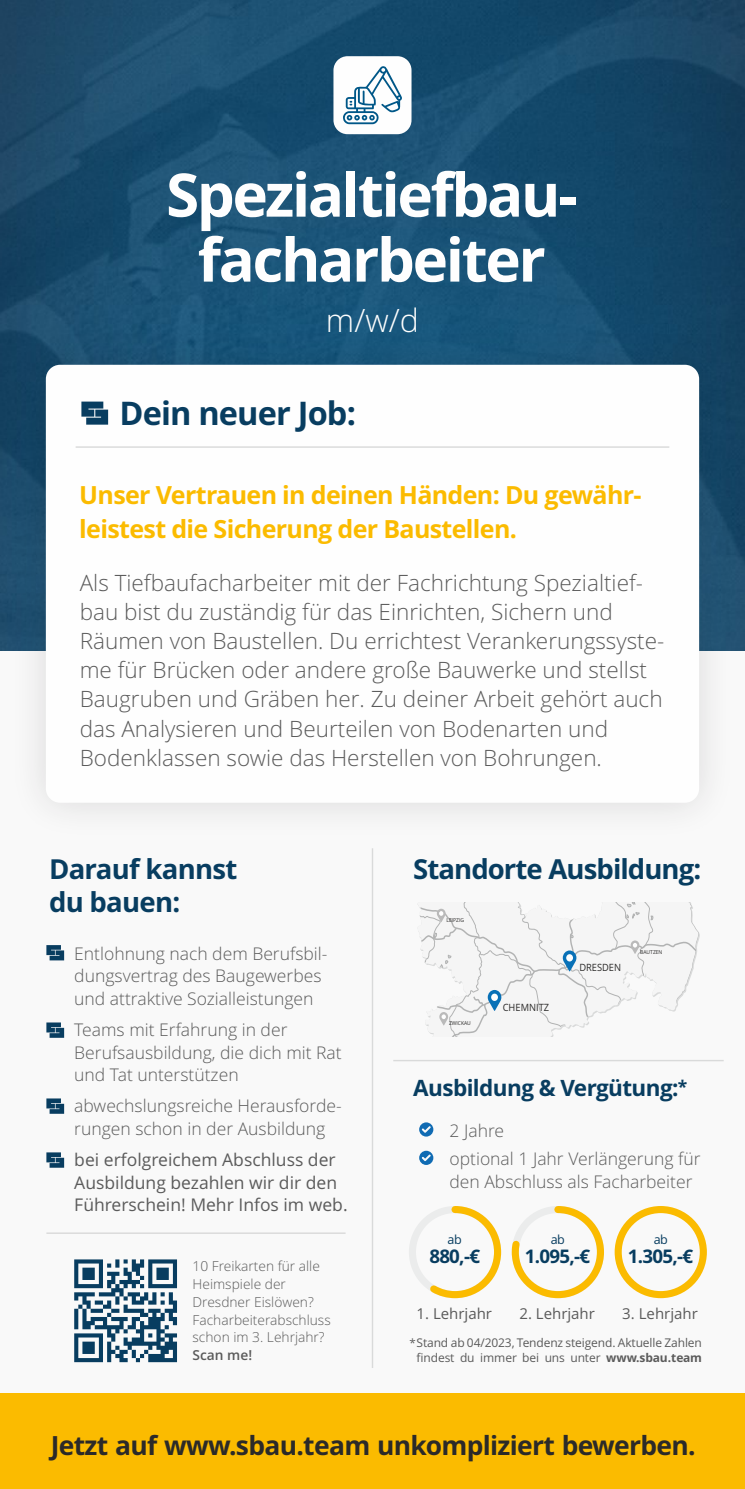
<style>
.page{position:relative;width:745px;height:1489px;background:#fff}
.page>*{position:absolute;margin:0;border:0;box-sizing:border-box;transform-origin:0 0}
.t1{font:700 60px/65px "Open Sans";letter-spacing:-.04em;color:#fefefe;text-align:center}
.t2{font:700 32.5px "Open Sans";letter-spacing:-.025em;color:#083d60}
.t3{font:300 32.25px "Open Sans";color:#fefefe}
.t4{font:700 27.5px/33.8px "Open Sans";letter-spacing:-.035em;color:#083d60}
.t5{font:700 26.5px "Open Sans";letter-spacing:-.025em;color:#2b2a29}
.t6{font:700 25px/34px "Open Sans";letter-spacing:-.025em;color:#fbbb00}
.t7{font:300 22.5px/29px "Open Sans";color:#5b5b5b}
.t8{font:700 22.5px "Open Sans";letter-spacing:-.025em;color:#083d60}
.t9{font:700 18.75px "Open Sans";letter-spacing:-.04em;color:#083d60}
.t10{font:300 17.5px/22.8px "Open Sans";color:#5b5b5b}
.t11{font:17.5px/22.8px "Open Sans";color:#5b5b5b}
.t12{font:15px "Open Sans";color:#5b5b5b}
.t13{font:300 13.75px/17.8px "Open Sans";color:#5b5b5b}
.t14{font:600 13.75px "Open Sans";color:#5b5b5b}
.t15{font:12.5px "Open Sans";color:#083d60}
.t16{font:12px/15.5px "Open Sans";letter-spacing:-.01em;color:#5b5b5b;text-align:right}
.t17{font:10px "Open Sans";color:#2b2a29;scale:.93 1}
.t18{font:5.5px "Open Sans";color:#2b2a29;scale:.93 1}
.s1{font-size:11.5px}
.s2{font-weight:700}
</style>
<div class="page">
<div style="left:0;top:634px;width:744px;height:854px;background:#f9f9f9"></div>
<div style="left:0;top:1392px;width:744px;height:96px;background:#fbbb00"></div>
<img style="left:0;top:0;width:744px;height:299px">
<div style="left:0;top:299px;width:744px;height:569px;background:#1f1b20;opacity:.15"></div>
<div style="left:46px;top:365px;width:652px;height:437px;background:#fefefe;border-radius:14px"></div>
<hr style="left:371px;top:848px;width:2px;height:519px;background:#d9dada">
<hr style="left:76px;top:446px;width:593px;height:2px;background:#d9dada">
<svg style="left:81px;top:401px;width:27px;height:23px"></svg>
<svg style="left:333px;top:56px;width:78px;height:78px"></svg>
<svg style="left:419px;top:1122px;width:14px;height:14px"></svg>
<svg style="left:419px;top:1150px;width:14px;height:14px"></svg>
<div style="left:408px;top:1205px;width:93px;height:92px;border:7px solid #ebecec;border-radius:50%"></div>
<div style="left:614px;top:1205px;width:92px;height:92px;border:7px solid #fbbb00;border-radius:50%"></div>
<svg style="left:424px;top:1205px;width:180px;height:94px"></svg>
<svg style="left:46px;top:945px;width:18px;height:15px"></svg>
<svg style="left:46px;top:1022px;width:18px;height:15px"></svg>
<svg style="left:46px;top:1098px;width:18px;height:15px"></svg>
<svg style="left:46px;top:1152px;width:18px;height:15px"></svg>
<hr style="left:393px;top:1059px;width:330px;height:2px;background:#d9dada">
<hr style="left:46px;top:1232px;width:299px;height:1px;background:#d9dada">
<svg style="left:74px;top:1259px;width:103px;height:102px"></svg>
<svg style="left:418px;top:902px;width:281px;height:134px"></svg>
<h1 class="t1" style="left:166px;top:168px;width:412px">Spezialtiefbau&shy;facharbeiter</h1>
<h3 class="t3" style="left:326px;top:307px;width:94px">m/w/d</h3>
<h2 class="t2" style="left:119px;top:400px;width:238px">Dein neuer Job:</h2>
<p class="t6" style="left:79px;top:480px;width:563px">Unser Vertrauen in deinen Händen: Du gewähr&shy;leistest die Sicherung der Baustellen.</p>
<p class="t7" style="left:80px;top:570px;width:585px">Als Tiefbaufacharbeiter mit der Fachrichtung Spezialtief&shy;bau bist du zuständig für das Einrichten, Sichern und Räumen von Baustellen. Du errichtest Verankerungssyste&shy;me für Brücken oder andere große Bauwerke und stellst Baugruben und Gräben her. Zu deiner Arbeit gehört auch das Analysieren und Beurteilen von Bodenarten und Bodenklassen sowie das Herstellen von Bohrungen.</p>
<p class="t4" style="left:49px;top:854px;width:190px">Darauf kannst du bauen:</p>
<p class="t10" style="left:74px;top:943px;width:254px">Entlohnung nach dem Berufsbil&shy;dungsvertrag des Baugewerbes und attraktive Sozialleistungen</p>
<p class="t10" style="left:74px;top:1019px;width:269px">Teams mit Erfahrung in der<br>Berufsausbildung, die dich mit Rat und Tat unterstützen</p>
<p class="t10" style="left:74px;top:1096px;width:269px">abwechslungsreiche Herausforde&shy;rungen schon in der Ausbildung</p>
<p class="t11" style="left:74px;top:1149px;width:275px">bei erfolgreichem Abschluss der<br>Ausbildung bezahlen wir dir den<br>Führerschein! Mehr Infos im web.</p>
<p class="t13" style="left:192px;top:1258px;width:140px">10 Freikarten für alle<br>Heimspiele der<br>Dresdner Eislöwen?<br>Facharbeiterabschluss schon im 3. Lehrjahr?</p>
<p class="t14" style="left:192px;top:1349px;width:61px">Scan me!</p>
<p class="t4" style="left:413px;top:854px;width:289px">Standorte Ausbildung:</p>
<p class="t18" style="left:446px;top:917px;width:20px">LEIPZIG</p>
<p class="t18" style="left:448px;top:1021px;width:25px">ZWICKAU</p>
<p class="t17" style="left:502px;top:1003px;width:51px">CHEMNITZ</p>
<p class="t17" style="left:579px;top:963px;width:46px">DRESDEN</p>
<p class="t18" style="left:640px;top:949px;width:25px">BAUTZEN</p>
<p class="t8" style="left:413px;top:1079px;width:275px">Ausbildung &amp; Vergütung:<sup>*</sup></p>
<p class="t10" style="left:449px;top:1117px;width:252px;line-height:28.2px">2 Jahre<br>optional 1 Jahr Verlängerung für</p>
<p class="t10" style="left:449px;top:1171px;width:244px">den Abschluss als Facharbeiter</p>
<p class="t15" style="left:447px;top:1234px;width:16px">ab</p>
<p class="t15" style="left:550px;top:1234px;width:16px">ab</p>
<p class="t15" style="left:653px;top:1234px;width:16px">ab</p>
<p class="t9" style="left:429px;top:1248px;width:52px">880,-€</p>
<p class="t9" style="left:524px;top:1248px;width:67px">1.095,-€</p>
<p class="t9" style="left:627px;top:1248px;width:67px">1.305,-€</p>
<p class="t12" style="left:416px;top:1307px;width:77px">1. Lehrjahr</p>
<p class="t12" style="left:519px;top:1307px;width:77px">2. Lehrjahr</p>
<p class="t12" style="left:622px;top:1307px;width:77px">3. Lehrjahr</p>
<p class="t16" style="left:409px;top:1335px;width:294px"><span class="s1">*</span>Stand ab 04/2023, Tendenz steigend. Aktuelle Zahlen findest du immer bei uns unter <span class="s2">www.sbau.team</span></p>
<p class="t5" style="left:51px;top:1434px;width:646px">Jetzt auf www.sbau.team unkompliziert bewerben.</p>
</div>
